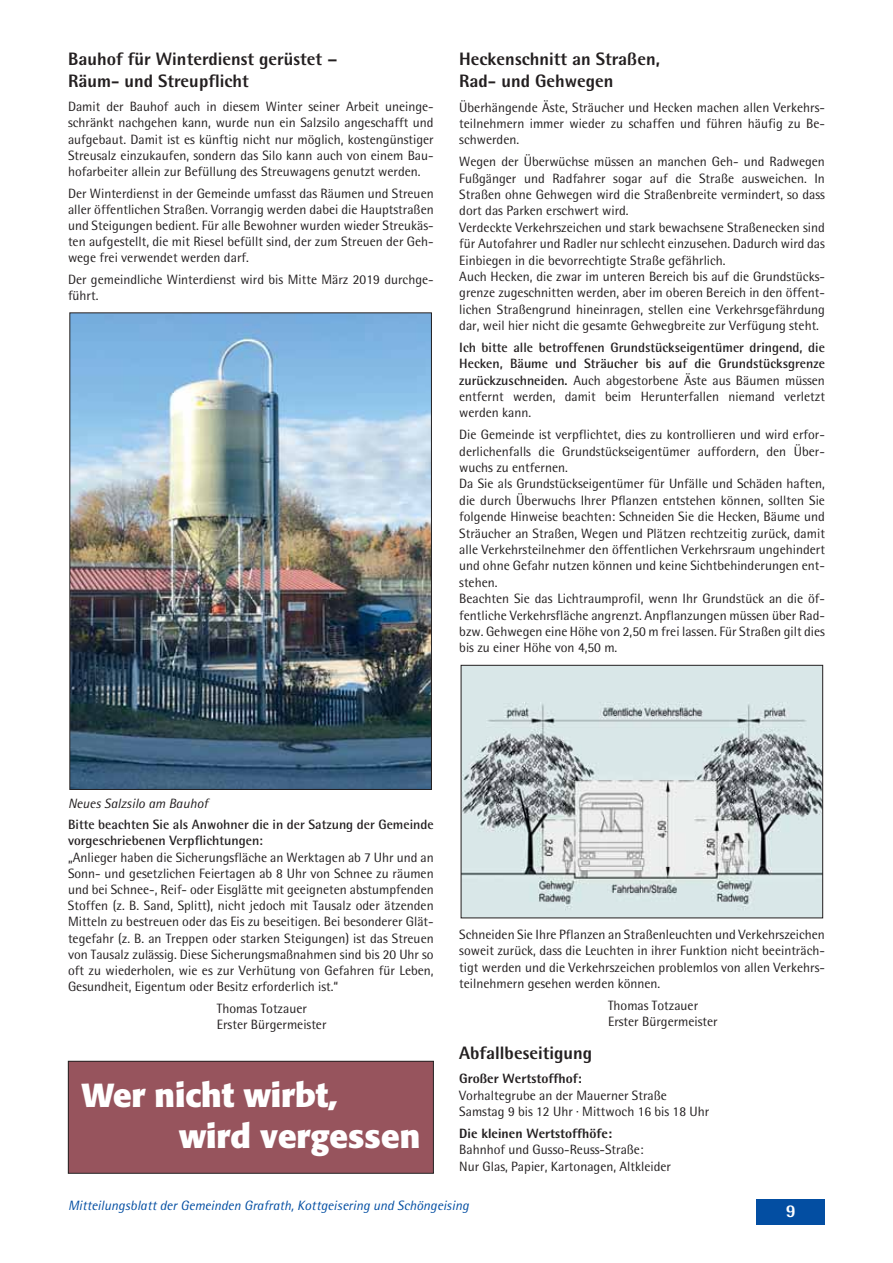
<style>
.page{position:relative;width:893px;height:1263px;background:#fff}
.page>*{position:absolute;margin:0;border:0;box-sizing:border-box;transform-origin:0 0}
.t1{font:700 33px/41.5px "Formata";color:#fff}
.t2{font:800 18px/21.6px "AT Rotis Semi Sans";color:#231f20}
.t3{font:800 18px "AT Rotis Semi Sans";color:#fff}
.t4{font:13.5px/16.4px "AT Rotis Semi Sans";color:#231f20}
.t5{font:700 13.5px/16.4px "AT Rotis Semi Sans";color:#231f20}
.t6{font:italic 13.5px "AT Rotis Semi Sans";color:#034ea2}
.t7{font:800 13.5px "AT Rotis Semi Sans";color:#231f20}
.t8{font:italic 13.5px "AT Rotis Semi Sans";color:#231f20}
.s1{font-weight:400}
</style>
<div class="page">
<div style="left:757px;top:1199px;width:68px;height:26px;background:#034ea2"></div>
<img style="left:71px;top:315px;width:359px;height:473px">
<img style="left:463px;top:667px;width:358px;height:249px">
<div style="left:461px;top:665px;width:362px;height:253px;border:1px solid #231f20"></div>
<div style="left:69px;top:1062px;width:364px;height:111px;background:#97545d"></div>
<div style="left:68px;top:1061px;width:366px;height:113px;border:1px solid #231f20"></div>
<h2 class="t2" style="left:68px;top:50px;width:271px">Bauhof für Winterdienst gerüstet –<br>Räum- und Streupflicht</h2>
<p class="t4" style="left:68px;top:100px;width:367px;text-align:justify">Damit der Bauhof auch in diesem Winter seiner Arbeit uneinge&shy;schränkt nachgehen kann, wurde nun ein Salzsilo angeschafft und aufgebaut. Damit ist es künftig nicht nur möglich, kostengünstiger Streusalz einzukaufen, sondern das Silo kann auch von einem Bau - hof arbeiter allein zur Befüllung des Streuwagens genutzt werden.</p>
<p class="t4" style="left:68px;top:186px;width:367px;text-align:justify">Der Winterdienst in der Gemeinde umfasst das Räumen und Streuen aller öffentlichen Straßen. Vorrangig werden dabei die Hauptstraßen und Steigungen bedient. Für alle Bewohner wurden wieder Streukäs - ten aufgestellt, die mit Riesel befüllt sind, der zum Streuen der Geh&shy;wege frei verwendet werden darf.</p>
<p class="t4" style="left:68px;top:273px;width:367px">Der gemeindliche Winterdienst wird bis Mitte März 2019 durchge&shy;führt.</p>
<h2 class="t2" style="left:459px;top:50px;width:202px">Heckenschnitt an Straßen,<br>Rad- und Gehwegen</h2>
<p class="t4" style="left:459px;top:100px;width:367px;text-align:justify">Überhängende Äste, Sträucher und Hecken machen allen Verkehrs&shy;teilnehmern immer wieder zu schaffen und führen häufig zu Be&shy;schwerden.</p>
<p class="t4" style="left:459px;top:155px;width:367px">Wegen der Überwüchse müssen an manchen Geh- und Radwegen Fußgänger und Radfahrer sogar auf die Straße ausweichen. In Straßen ohne Gehwegen wird die Straßenbreite vermindert, so dass dort das Parken erschwert wird.<br>Verdeckte Verkehrszeichen und stark bewachsene Straßenecken sind für Autofahrer und Radler nur schlecht einzusehen. Dadurch wird das Einbiegen in die bevorrechtigte Straße gefährlich.<br>Auch Hecken, die zwar im unteren Bereich bis auf die Grundstücks&shy;grenze zugeschnitten werden, aber im oberen Bereich in den öffent&shy;lichen Straßengrund hineinragen, stellen eine Verkehrsgefährdung dar, weil hier nicht die gesamte Gehwegbreite zur Verfügung steht.</p>
<p class="t5" style="left:459px;top:340px;width:367px;text-align:justify">Ich bitte alle betroffenen Grundstückseigentümer dringend, die Hecken, Bäume und Sträucher bis auf die Grundstücksgrenze zurückzuschneiden. <span class="s1">Auch abgestorbene Äste aus Bäumen müssen entfernt werden, damit beim Herunterfallen niemand verletzt werden kann.</span></p>
<p class="t4" style="left:459px;top:428px;width:367px">Die Gemeinde ist verpflichtet, dies zu kontrollieren und wird erfor&shy;derlichenfalls die Grundstückseigentümer auffordern, den Über - wuchs zu entfernen.<br>Da Sie als Grundstückseigentümer für Unfälle und Schäden haften, die durch Überwuchs Ihrer Pflanzen entstehen können, sollten Sie folgende Hinweise beachten: Schneiden Sie die Hecken, Bäume und Sträucher an Straßen, Wegen und Plätzen rechtzeitig zurück, damit alle Verkehrsteilnehmer den öffentlichen Verkehrsraum ungehindert und ohne Gefahr nutzen können und keine Sichtbehinderungen ent&shy;stehen.<br>Beachten Sie das Lichtraumprofil, wenn Ihr Grundstück an die öf&shy;fentliche Verkehrsfläche angrenzt. Anpflanzungen müssen über Rad&shy;bzw. Gehwegen eine Höhe von 2,50 m frei lassen. Für Straßen gilt dies bis zu einer Höhe von 4,50 m.</p>
<p class="t8" style="left:68px;top:798px;width:141px">Neues Salzsilo am Bauhof</p>
<p class="t5" style="left:68px;top:818px;width:367px">Bitte beachten Sie als Anwohner die in der Satzung der Gemeinde vorgeschriebenen Verpflichtungen:</p>
<p class="t4" style="left:68px;top:850px;width:367px;text-align:justify">„Anlieger haben die Sicherungsfläche an Werktagen ab 7 Uhr und an Sonn- und gesetzlichen Feiertagen ab 8 Uhr von Schnee zu räumen und bei Schnee-, Reif- oder Eisglätte mit geeigneten abstumpfenden Stoffen (z. B. Sand, Splitt), nicht jedoch mit Tausalz oder ätzenden Mitteln zu bestreuen oder das Eis zu beseitigen. Bei besonderer Glät&shy;tegefahr (z. B. an Treppen oder starken Steigungen) ist das Streuen von Tausalz zulässig. Diese Sicherungsmaßnahmen sind bis 20 Uhr so oft zu wiederholen, wie es zur Verhütung von Gefahren für Leben, Gesundheit, Eigentum oder Besitz erforderlich ist.“</p>
<p class="t4" style="left:217px;top:1001px;width:111px">Thomas Totzauer<br>Erster Bürgermeister</p>
<h1 class="t1" style="left:179px;top:1077px;width:243px;text-indent:-97px">Wer nicht wirbt,<br>wird vergessen</h1>
<p class="t4" style="left:459px;top:927px;width:367px;text-align:justify">Schneiden Sie Ihre Pflanzen an Straßenleuchten und Verkehrszeichen soweit zurück, dass die Leuchten in ihrer Funktion nicht beeinträch&shy;tigt werden und die Verkehrszeichen problemlos von allen Verkehrs&shy;teilnehmern gesehen werden können.</p>
<p class="t4" style="left:608px;top:998px;width:111px">Thomas Totzauer<br>Erster Bürgermeister</p>
<h2 class="t2" style="left:459px;top:1044px;width:134px">Abfallbeseitigung</h2>
<p class="t7" style="left:459px;top:1074px;width:124px">Großer Wertstoffhof:</p>
<p class="t4" style="left:459px;top:1088px;width:251px">Vorhaltegrube an der Mauerner Straße<br>Samstag 9 bis 12 Uhr · Mittwoch 16 bis 18 Uhr</p>
<p class="t7" style="left:459px;top:1128px;width:154px">Die kleinen Wertstoffhöfe:</p>
<p class="t4" style="left:459px;top:1143px;width:213px">Bahnhof und Gusso-Reuss-Straße:<br>Nur Glas, Papier, Kartonagen, Altkleider</p>
<p class="t6" style="left:68px;top:1200px;width:402px">Mitteilungsblatt der Gemeinden Grafrath, Kottgeisering und Schöngeising</p>
<h2 class="t3" style="left:786px;top:1204px;width:12px">9</h2>
</div>
